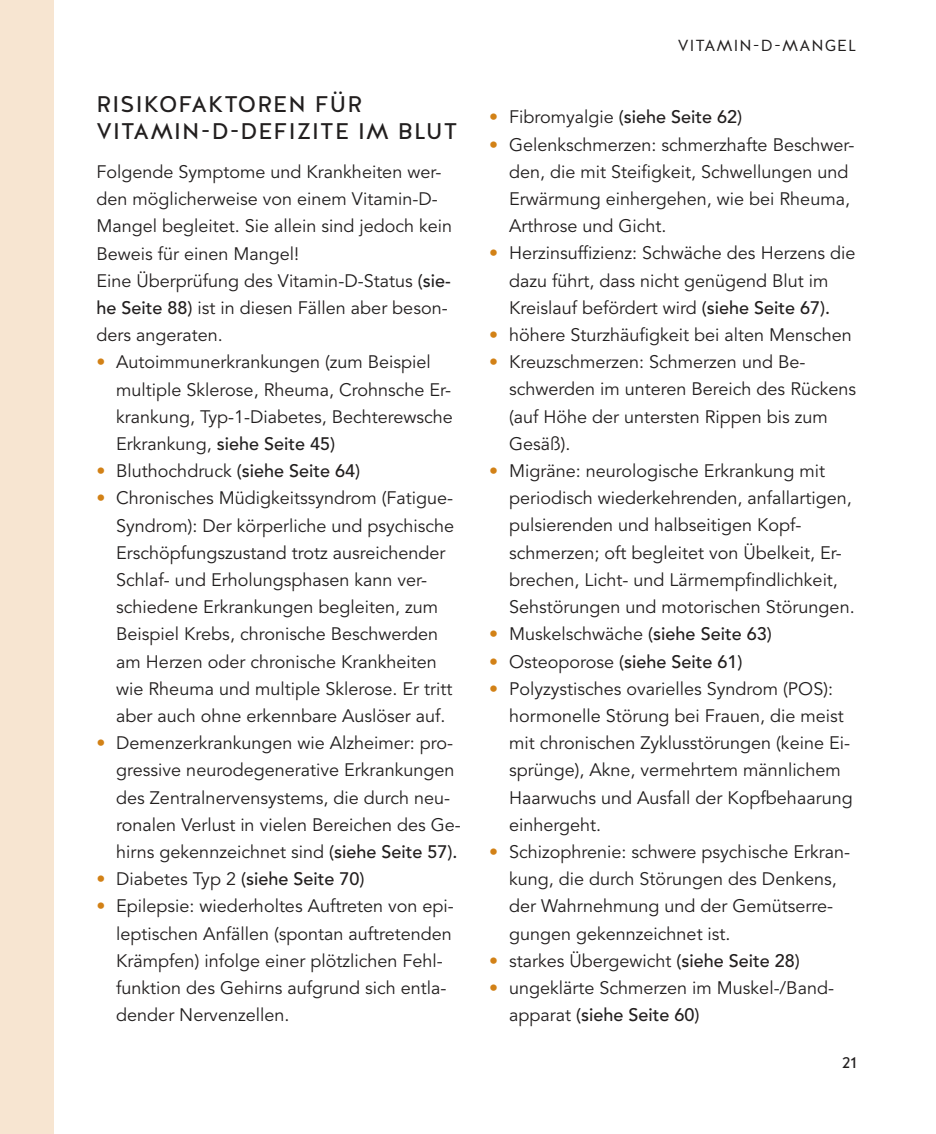
<style>
.page{position:relative;width:936px;height:1134px;background:#fff}
.page>*{position:absolute;margin:0;border:0;box-sizing:border-box;transform-origin:0 0}
.t1{font:22.6px/27.2px "Halis GR";letter-spacing:.05em;color:#221f1f}
.t2{font:18px/27.2px "Avenir LT Std";color:#221f1f}
.t3{font:500 18px "Avenir LT Std";color:#221f1f}
.t4{font:16px "Halis GR";letter-spacing:.07em;color:#221f1f}
.t5{font:16px "Halis GR";color:#221f1f}
.s1{font-weight:500}
.s2{color:#d28116}
.s3{font-weight:400;color:#d28116}
.s4{font-weight:400}
</style>
<div class="page">
<div style="left:0;top:0;width:54px;height:1134px;background:#f7e5d1"></div>
<p class="t1" style="left:96px;top:90px;width:362px">RISIKOFAKTOREN FÜR<br>VITAMIN-D-DEFIZITE IM BLUT</p>
<p class="t2" style="left:96px;top:159px;width:357px">Folgende Symptome und Krankheiten wer&shy;den möglicherweise von einem Vitamin-D-Mangel begleitet. Sie allein sind jedoch kein Beweis für einen Mangel!<br>Eine Überprüfung des Vitamin-D-Status <span class="s1">(sie&shy;he Seite 88)</span> ist in diesen Fällen aber beson&shy;ders angeraten.</p>
<p class="t2" style="left:116px;top:350px;width:338px;text-indent:-20px"><span class="s2">•</span> Autoimmunerkrankungen (zum Beispiel multiple Sklerose, Rheuma, Crohnsche Er&shy;krankung, Typ-1-Diabetes, Bechterewsche Erkrankung, <span class="s1">siehe Seite 45)</span></p>
<p class="t3" style="left:96px;top:463px;width:265px"><span class="s3">•</span> <span class="s4">Bluthochdruck</span> (siehe Seite 64)</p>
<p class="t2" style="left:116px;top:485px;width:339px;text-indent:-20px"><span class="s2">•</span> Chronisches Müdigkeitssyndrom (Fatigue-Syndrom): Der körperliche und psychische Erschöpfungszustand trotz ausreichender Schlaf- und Erholungsphasen kann ver&shy;schiedene Erkrankungen begleiten, zum Beispiel Krebs, chronische Beschwerden am Herzen oder chronische Krankheiten wie Rheuma und multiple Sklerose. Er tritt aber auch ohne erkennbare Auslöser auf.</p>
<p class="t2" style="left:116px;top:730px;width:346px;text-indent:-20px"><span class="s2">•</span> Demenzerkrankungen wie Alzheimer: pro&shy;gressive neurodegenerative Erkrankungen des Zentralnervensystems, die durch neu&shy;ronalen Verlust in vielen Bereichen des Ge&shy;hirns gekennzeichnet sind <span class="s1">(siehe Seite 57).</span></p>
<p class="t3" style="left:96px;top:871px;width:269px"><span class="s3">•</span> <span class="s4">Diabetes Typ 2</span> (siehe Seite 70)</p>
<p class="t2" style="left:116px;top:893px;width:339px;text-indent:-20px"><span class="s2">•</span> Epilepsie: wiederholtes Auftreten von epi&shy;leptischen Anfällen (spontan auftretenden Krämpfen) infolge einer plötzlichen Fehl&shy;funktion des Gehirns aufgrund sich entla&shy;dender Nervenzellen.</p>
<p class="t4" style="left:677px;top:36px;width:180px">VITAMIN-D-MANGEL</p>
<p class="t3" style="left:489px;top:110px;width:254px"><span class="s3">•</span> <span class="s4">Fibromyalgie</span> (siehe Seite 62)</p>
<p class="t2" style="left:509px;top:132px;width:347px;text-indent:-20px"><span class="s2">•</span> Gelenkschmerzen: schmerzhafte Beschwer&shy;den, die mit Steifigkeit, Schwellungen und Erwärmung einhergehen, wie bei Rheuma, Arthrose und Gicht.</p>
<p class="t2" style="left:489px;top:241px;width:367px;text-align:center"><span class="s2">•</span> Herzinsuffizienz: Schwäche des Herzens die dazu führt, dass nicht genügend Blut im<br>Kreislauf befördert wird <span class="s1">(siehe Seite 67).</span></p>
<p class="t2" style="left:489px;top:322px;width:364px"><span class="s2">•</span> höhere Sturzhäufigkeit bei alten Menschen</p>
<p class="t2" style="left:509px;top:349px;width:348px;text-indent:-20px"><span class="s2">•</span> Kreuzschmerzen: Schmerzen und Be&shy;schwerden im unteren Bereich des Rückens (auf Höhe der untersten Rippen bis zum<br>Gesäß).</p>
<p class="t2" style="left:509px;top:458px;width:347px;text-indent:-20px"><span class="s2">•</span> Migräne: neurologische Erkrankung mit periodisch wiederkehrenden, anfallartigen, pulsierenden und halbseitigen Kopf&shy;schmerzen; oft begleitet von Übelkeit, Er&shy;brechen, Licht- und Lärmempfindlichkeit, Sehstörungen und motorischen Störungen.</p>
<p class="t2" style="left:489px;top:621px;width:284px"><span class="s2">•</span> Muskelschwäche <span class="s1">(siehe Seite 63)</span></p>
<p class="t3" style="left:489px;top:654px;width:255px"><span class="s3">•</span> <span class="s4">Osteoporose</span> (siehe Seite 61)</p>
<p class="t2" style="left:509px;top:676px;width:345px;text-indent:-20px"><span class="s2">•</span> Polyzystisches ovarielles Syndrom (POS): hormonelle Störung bei Frauen, die meist mit chronischen Zyklusstörungen (keine Ei&shy;sprünge), Akne, vermehrtem männlichem Haarwuchs und Ausfall der Kopfbehaarung einhergeht.</p>
<p class="t2" style="left:509px;top:839px;width:342px;text-indent:-20px"><span class="s2">•</span> Schizophrenie: schwere psychische Erkran&shy;kung, die durch Störungen des Denkens, der Wahrnehmung und der Gemütserre&shy;gungen gekennzeichnet ist.</p>
<p class="t2" style="left:489px;top:948px;width:312px"><span class="s2">•</span> starkes Übergewicht <span class="s1">(siehe Seite 28)</span></p>
<p class="t2" style="left:509px;top:975px;width:326px;text-indent:-20px"><span class="s2">•</span> ungeklärte Schmerzen im Muskel-/Band&shy;apparat <span class="s1">(siehe Seite 60)</span></p>
<p class="t5" style="left:841px;top:1053px;width:16px">21</p>
</div>
